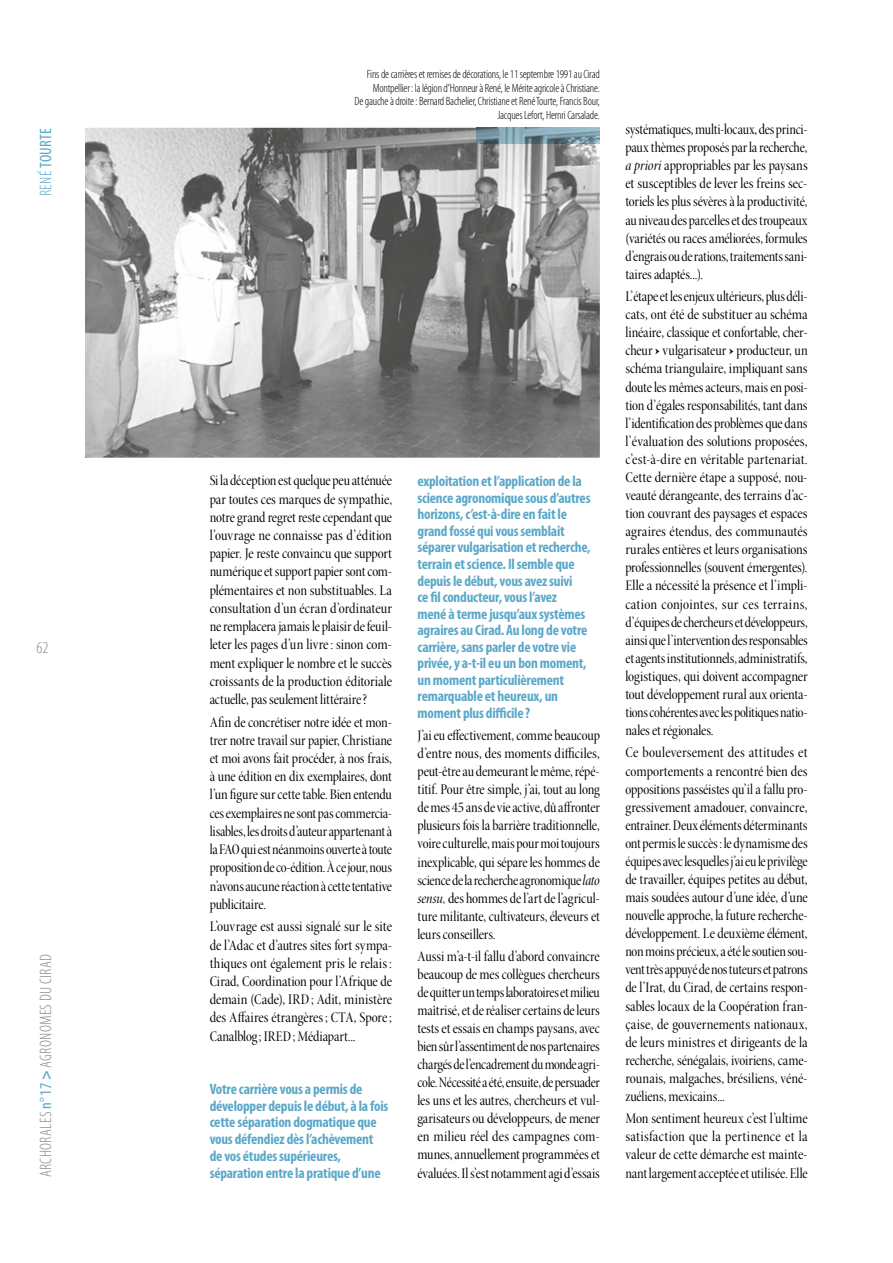
<style>
.page{position:relative;width:893px;height:1263px;background:#fff}
.page>*{position:absolute;margin:0;border:0;box-sizing:border-box;transform-origin:0 0}
.t1{font:300 condensed 16.5px "Myriad Pro";letter-spacing:.02em;color:#878787}
.t2{font:condensed 16.5px "Myriad Pro";letter-spacing:.02em;color:#5ca8c9}
.t3{font:15px/18.1px "Minion Pro Cn Disp";letter-spacing:-.01em;color:#000;text-align:justify}
.t4{font:700 condensed 15px/16.5px "Myriad Pro";letter-spacing:-.015em;color:#5ca8c9}
.t5{font:300 condensed 12px/13.5px "Myriad Pro";letter-spacing:-.015em;color:#000;text-align:right}
.s1{font-weight:300}
.s2{font-weight:400;color:#5ca8c9}
.s3{font-weight:700;color:#5ca8c9}
.s4{font-family:"Minion Pro Cn It Disp"}
</style>
<div class="page">
<img style="left:85px;top:128px;width:515px;height:330px">
<img style="left:476px;top:128px;width:124px;height:15px">
<p class="t2" style="left:39px;top:196px;width:70px;rotate:-90deg"><span class="s1">RENÉ</span> TOURTE</p>
<p class="t1" style="left:37px;top:641px;width:13px">62</p>
<p class="t1" style="left:39px;top:1177px;width:225px;rotate:-90deg">ARCHORALES <span class="s2">n° 17</span> <span class="s3">&gt;</span> AGRONOMES DU CIRAD</p>
<p class="t5" style="left:354px;top:68px;width:247px">Fins de carrières et remises de décorations, le 11 septembre 1991 au Cirad Montpellier : la légion d’Honneur à René, le Mérite agricole à Christiane.<br>De gauche à droite : Bernard Bachelier, Christiane et René Tourte, Francis Bour, Jacques Lefort, Hernri Carsalade.</p>
<p class="t3" style="left:210px;top:473px;width:184px">Si la déception est quelque peu atténuée par toutes ces marques de sympathie, notre grand regret reste cependant que l’ouvrage ne connaisse pas d’édition papier. Je reste convaincu que support numérique et support papier sont com&shy;plémentaires et non substituables. La consultation d’un écran d’ordinateur ne remplacera jamais le plaisir de feuil&shy;leter les pages d’un livre : sinon com&shy;ment expliquer le nombre et le succès croissants de la production éditoriale actuelle, pas seulement littéraire ?</p>
<p class="t3" style="left:210px;top:714px;width:184px">Afin de concrétiser notre idée et mon&shy;trer notre travail sur papier, Christiane et moi avons fait procéder, à nos frais, à une édition en dix exemplaires, dont l’un figure sur cette table. Bien entendu ces exemplaires ne sont pas commercia&shy;lisables, les droits d’auteur appartenant à la FAO qui est néanmoins ouverte à toute proposition de co-édition. À ce jour, nous n’avons aucune réaction à cette tentative publicitaire.</p>
<p class="t3" style="left:210px;top:919px;width:184px">L’ouvrage est aussi signalé sur le site de l’Adac et d’autres sites fort sympa&shy;thiques ont également pris le relais :<br>Cirad, Coordination pour l’Afrique de demain (Cade), IRD ; Adit, ministère des Affaires étrangères ; CTA, Spore ; Canalblog ; IRED ; Médiapart...</p>
<p class="t4" style="left:210px;top:1082px;width:180px">Votre carrière vous a permis de développer depuis le début, à la fois cette séparation dogmatique que vous défendiez dès l’achèvement de vos études supérieures, séparation entre la pratique d’une</p>
<p class="t4" style="left:417px;top:474px;width:175px">exploitation et l’application de la science agronomique sous d’autres horizons, c’est-à-dire en fait le grand fossé qui vous semblait séparer vulgarisation et recherche, terrain et science. Il semble que depuis le début, vous avez suivi<br>ce fil conducteur, vous l’avez<br>mené à terme jusqu’aux systèmes agraires au Cirad. Au long de votre carrière, sans parler de votre vie privée, y a-t-il eu un bon moment, un moment particulièrement remarquable et heureux, un moment plus difficile ?</p>
<p class="t3" style="left:417px;top:728px;width:184px">J’ai eu effectivement, comme beaucoup d’entre nous, des moments difficiles, peut-être au demeurant le même, répé&shy;titif. Pour être simple, j’ai, tout au long de mes 45 ans de vie active, dû affronter plusieurs fois la barrière traditionnelle, voire culturelle, mais pour moi toujours inexplicable, qui sépare les hommes de science de la recherche agronomique <span class="s4">lato sensu,</span> des hommes de l’art de l’agricul&shy;ture militante, cultivateurs, éleveurs et leurs conseillers.</p>
<p class="t3" style="left:417px;top:948px;width:184px">Aussi m’a-t-il fallu d’abord convaincre beaucoup de mes collègues chercheurs de quitter un temps laboratoires et milieu maîtrisé, et de réaliser certains de leurs tests et essais en champs paysans, avec bien sûr l’assentiment de nos partenaires chargés de l’encadrement du monde agri&shy;cole. Nécessité a été, ensuite, de persuader les uns et les autres, chercheurs et vul&shy;garisateurs ou développeurs, de mener en milieu réel des campagnes com&shy;munes, annuellement programmées et évaluées. Il s’est notamment agi d’essais</p>
<p class="t3" style="left:625px;top:122px;width:184px">systématiques, multi-locaux, des princi&shy;paux thèmes proposés par la recherche, <span class="s4">a priori</span> appropriables par les paysans et susceptibles de lever les freins sec&shy;toriels les plus sévères à la productivité, au niveau des parcelles et des troupeaux (variétés ou races améliorées, formules d’engrais ou de rations, traitements sani&shy;taires adaptés...).</p>
<p class="t3" style="left:625px;top:289px;width:184px">L’étape et les enjeux ultérieurs, plus déli&shy;cats, ont été de substituer au schéma linéaire, classique et confortable, cher&shy;cheur vulgarisateur producteur, un schéma triangulaire, impliquant sans doute les mêmes acteurs, mais en posi&shy;tion d’égales responsabilités, tant dans l’identification des problèmes que dans l’évaluation des solutions proposées, c’est-à-dire en véritable partenariat.<br>Cette dernière étape a supposé, nou&shy;veauté dérangeante, des terrains d’ac&shy;tion couvrant des paysages et espaces agraires étendus, des communautés rurales entières et leurs organisations professionnelles (souvent émergentes).<br>Elle a nécessité la présence et l’impli&shy;cation conjointes, sur ces terrains, d’équipes de chercheurs et développeurs, ainsi que l’intervention des responsables et agents institutionnels, administratifs, logistiques, qui doivent accompagner tout développement rural aux orienta&shy;tions cohérentes avec les politiques natio&shy;nales et régionales.</p>
<p class="t3" style="left:625px;top:745px;width:184px">Ce bouleversement des attitudes et comportements a rencontré bien des oppositions passéistes qu’il a fallu pro&shy;gressivement amadouer, convaincre, entraîner. Deux éléments déterminants ont permis le succès : le dynamisme des équipes avec lesquelles j’ai eu le privilège de travailler, équipes petites au début, mais soudées autour d’une idée, d’une nouvelle approche, la future recherche&shy;développement. Le deuxième élément, non moins précieux, a été le soutien sou&shy;vent très appuyé de nos tuteurs et patrons de l’Irat, du Cirad, de certains respon&shy;sables locaux de la Coopération fran&shy;çaise, de gouvernements nationaux, de leurs ministres et dirigeants de la recherche, sénégalais, ivoiriens, came&shy;rounais, malgaches, brésiliens, véné&shy;zuéliens, mexicains...</p>
<p class="t3" style="left:625px;top:1111px;width:184px">Mon sentiment heureux c’est l’ultime satisfaction que la pertinence et la valeur de cette démarche est mainte&shy;nant largement acceptée et utilisée. Elle</p>
</div>
